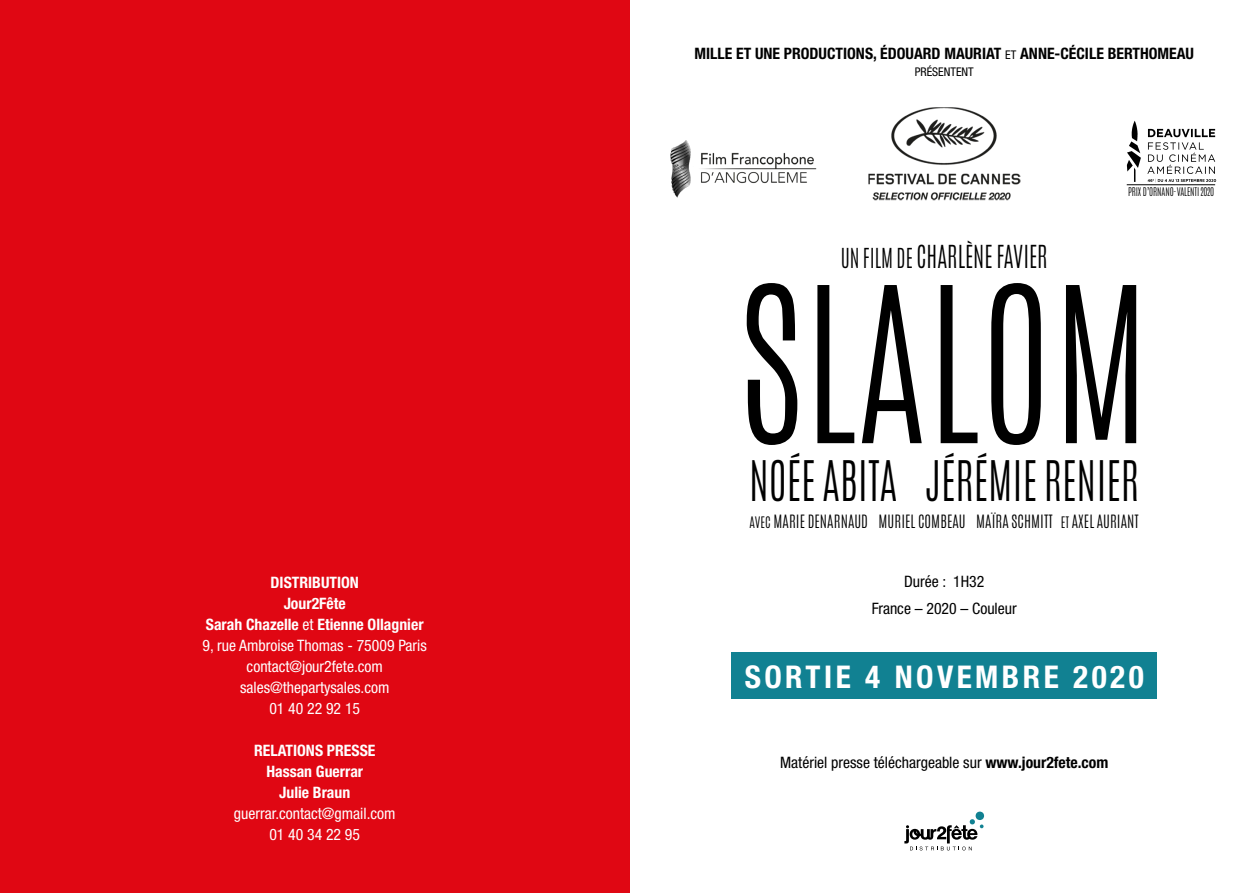
<style>
.page{position:relative;width:1259px;height:893px;background:#fff}
.page>*{position:absolute;margin:0;border:0;box-sizing:border-box;transform-origin:0 0}
.t1{font:300 184.05px "Antonio";letter-spacing:.01em;color:#000;scale:.89 1}
.t2{font:300 46.65px "Antonio";color:#000;scale:.89 1}
.t3{font:700 condensed 31.35px "Helvetica Neue";letter-spacing:.11em;color:#fff}
.t4{font:300 26.55px "Antonio";color:#000;scale:.89 1}
.t5{font:condensed 15.75px/21px "Helvetica Neue";color:#fff;text-align:center}
.t6{font:condensed 15.75px/27px "Helvetica Neue";color:#000;text-align:center}
.t7{font:700 condensed 15.75px "Helvetica Neue";color:#000}
.t8{font:700 condensed 15.75px/21px "Helvetica Neue";color:#fff;text-align:center}
.t9{font:300 15.3px "Antonio";letter-spacing:.005em;color:#000}
.t10{font:condensed 12px "Helvetica Neue";color:#000}
.t11{font:300 10.05px "Antonio";letter-spacing:-.01em;color:#000;scale:.93 1}
.s1{font-weight:700}
.s2{font-weight:400;font-size:12px}
.s3{font-size:22.95px}
.s4{font-size:13.2px}
</style>
<div class="page">
<div style="left:731px;top:653px;width:426px;height:46px;background:#118192"></div>
<div style="left:975px;top:812px;width:9px;height:8px;background:#118192;border-radius:50%"></div>
<svg style="left:904px;top:819px;width:79px;height:31px"></svg>
<div style="left:0;top:0;width:629px;height:893px;background:#e00713"></div>
<img style="left:670px;top:140px;width:147px;height:58px">
<img style="left:868px;top:107px;width:153px;height:94px">
<img style="left:1126px;top:120px;width:91px;height:66px">
<hr style="left:1126px;top:184px;width:89px;height:1px;background:#000">
<p class="t5" style="left:202px;top:572px;width:226px"><span class="s1">DISTRIBUTION<br>Jour2Fête<br>Sarah Chazelle</span> et <span class="s1">Etienne Ollagnier<br></span>9, rue Ambroise Thomas - 75009 Paris contact@jour2fete.com sales@thepartysales.com<br>01 40 22 92 15</p>
<p class="t8" style="left:254px;top:740px;width:123px">RELATIONS PRESSE<br>Hassan Guerrar<br>Julie Braun</p>
<p class="t5" style="left:234px;top:803px;width:163px">guerrar.contact@gmail.com<br>01 40 34 22 95</p>
<p class="t7" style="left:694px;top:44px;width:501px">MILLE ET UNE PRODUCTIONS, ÉDOUARD MAURIAT <span class="s2">ET</span> ANNE-CÉCILE BERTHOMEAU</p>
<p class="t10" style="left:914px;top:64px;width:61px">PRÉSENTENT</p>
<h3 class="t4" style="left:840px;top:237px;width:234px"><span class="s3">UN FILM DE</span> CHARLÈNE FAVIER</h3>
<p class="t11" style="left:1128px;top:185px;width:94px">PRIX D’ORNANO-VALENTI 2020</p>
<h1 class="t1" style="left:739px;top:233px;width:462px">SLALOM</h1>
<h2 class="t2" style="left:749px;top:448px;width:440px">NOÉE ABITA JÉRÉMIE RENIER</h2>
<p class="t9" style="left:749px;top:510px;width:391px"><span class="s4">AVEC</span> MARIE DENARNAUD MURIEL COMBEAU MAÏRA SCHMITT <span class="s4">ET</span> AXEL AURIANT</p>
<p class="t6" style="left:871px;top:568px;width:147px">Durée : 1H32<br>France – 2020 – Couleur</p>
<h3 class="t3" style="left:744px;top:658px;width:400px">SORTIE 4 NOVEMBRE 2020</h3>
<p class="t6" style="left:780px;top:749px;width:330px">Matériel presse téléchargeable sur <span class="s1">www.jour2fete.com</span></p>
</div>
